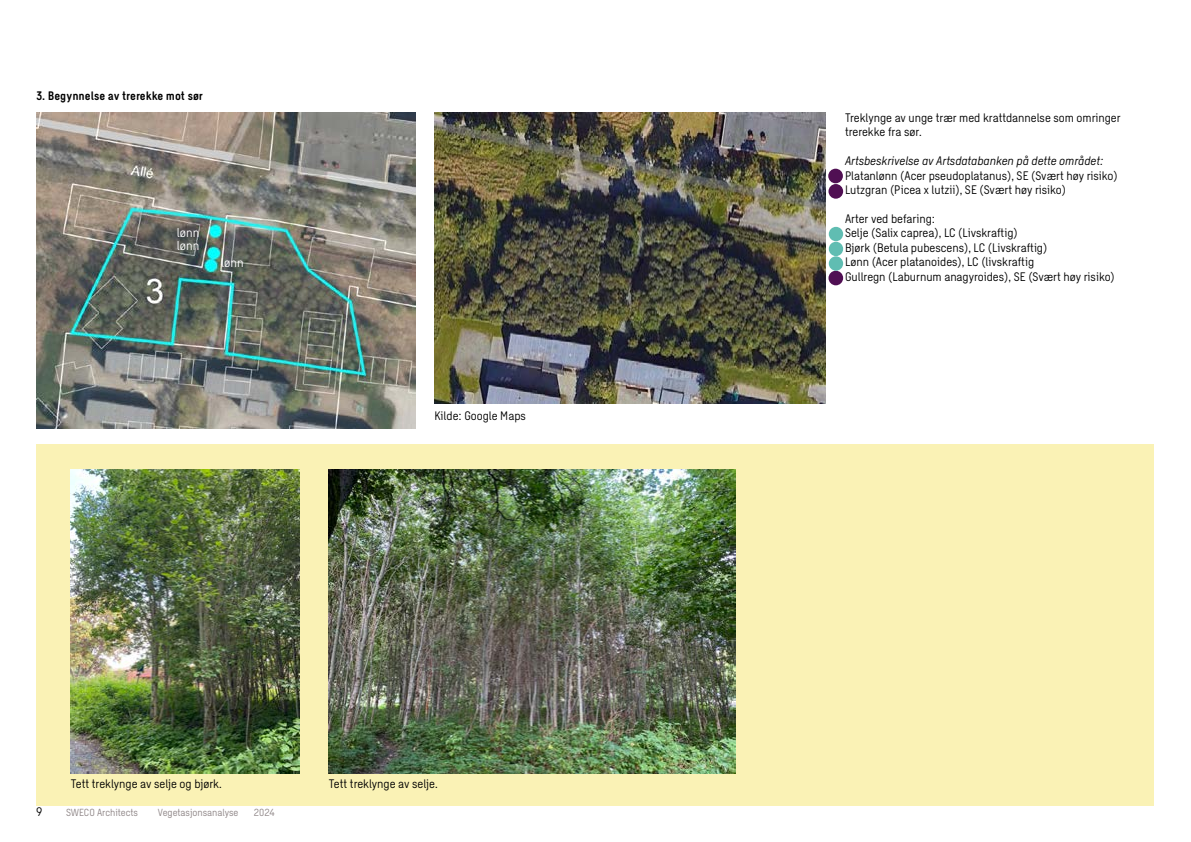
<style>
.page{position:relative;width:1191px;height:842px;background:#fff}
.page>*{position:absolute;margin:0;border:0;box-sizing:border-box;transform-origin:0 0}
.t1{font:12.5px/13.3px "Sweco Sans";color:#fff}
.t2{font:12px/14.4px "Sweco Sans";color:#000}
.t3{font:italic 12px "Sweco Sans";color:#000}
.t4{font:700 12px "Sweco Sans";color:#000}
.t5{font:10px "Sweco Sans";color:#8e8586}
</style>
<div class="page">
<div style="left:36px;top:445px;width:1118px;height:361px;background:#faf2b5"></div>
<img style="left:434px;top:112px;width:391px;height:292px">
<img style="left:71px;top:469px;width:228px;height:305px">
<img style="left:329px;top:469px;width:406px;height:305px">
<img style="left:36px;top:112px;width:379px;height:317px">
<div style="left:828px;top:169px;width:15px;height:14px;background:#500f53;border-radius:50%"></div>
<div style="left:828px;top:184px;width:15px;height:15px;background:#500f53;border-radius:50%"></div>
<div style="left:828px;top:271px;width:15px;height:14px;background:#500f53;border-radius:50%"></div>
<div style="left:828px;top:227px;width:15px;height:14px;background:#60bdb2;border-radius:50%"></div>
<div style="left:828px;top:242px;width:15px;height:14px;background:#60bdb2;border-radius:50%"></div>
<div style="left:828px;top:256px;width:15px;height:15px;background:#60bdb2;border-radius:50%"></div>
<p class="t4" style="left:36px;top:89px;width:168px">3. Begynnelse av trerekke mot sør</p>
<p class="t1" style="left:177px;top:226px;width:24px">lønn lønn</p>
<p class="t1" style="left:221px;top:256px;width:24px">lønn</p>
<p class="t2" style="left:434px;top:409px;width:93px">Kilde: Google Maps</p>
<p class="t2" style="left:71px;top:777px;width:152px">Tett treklynge av selje og bjørk.</p>
<p class="t2" style="left:329px;top:777px;width:110px">Tett treklynge av selje.</p>
<p class="t2" style="left:36px;top:804px;width:8px">9</p>
<p class="t5" style="left:66px;top:806px;width:73px">SWECO Architects</p>
<p class="t5" style="left:158px;top:806px;width:82px">Vegetasjonsanalyse</p>
<p class="t5" style="left:254px;top:806px;width:22px">2024</p>
<p class="t2" style="left:845px;top:111px;width:277px">Treklynge av unge trær med krattdannelse som omringer trerekke fra sør.</p>
<p class="t3" style="left:845px;top:154px;width:260px">Artsbeskrivelse av Artsdatabanken på dette området:</p>
<p class="t2" style="left:845px;top:168px;width:274px">Platanlønn (Acer pseudoplatanus), SE (Svært høy risiko)<br>Lutzgran (Picea x lutzii), SE (Svært høy risiko)</p>
<p class="t2" style="left:845px;top:212px;width:271px">Arter ved befaring:<br>Selje (Salix caprea), LC (Livskraftig)<br>Bjørk (Betula pubescens), LC (Livskraftig)<br>Lønn (Acer platanoides), LC (livskraftig<br>Gullregn (Laburnum anagyroides), SE (Svært høy risiko)</p>
</div>
